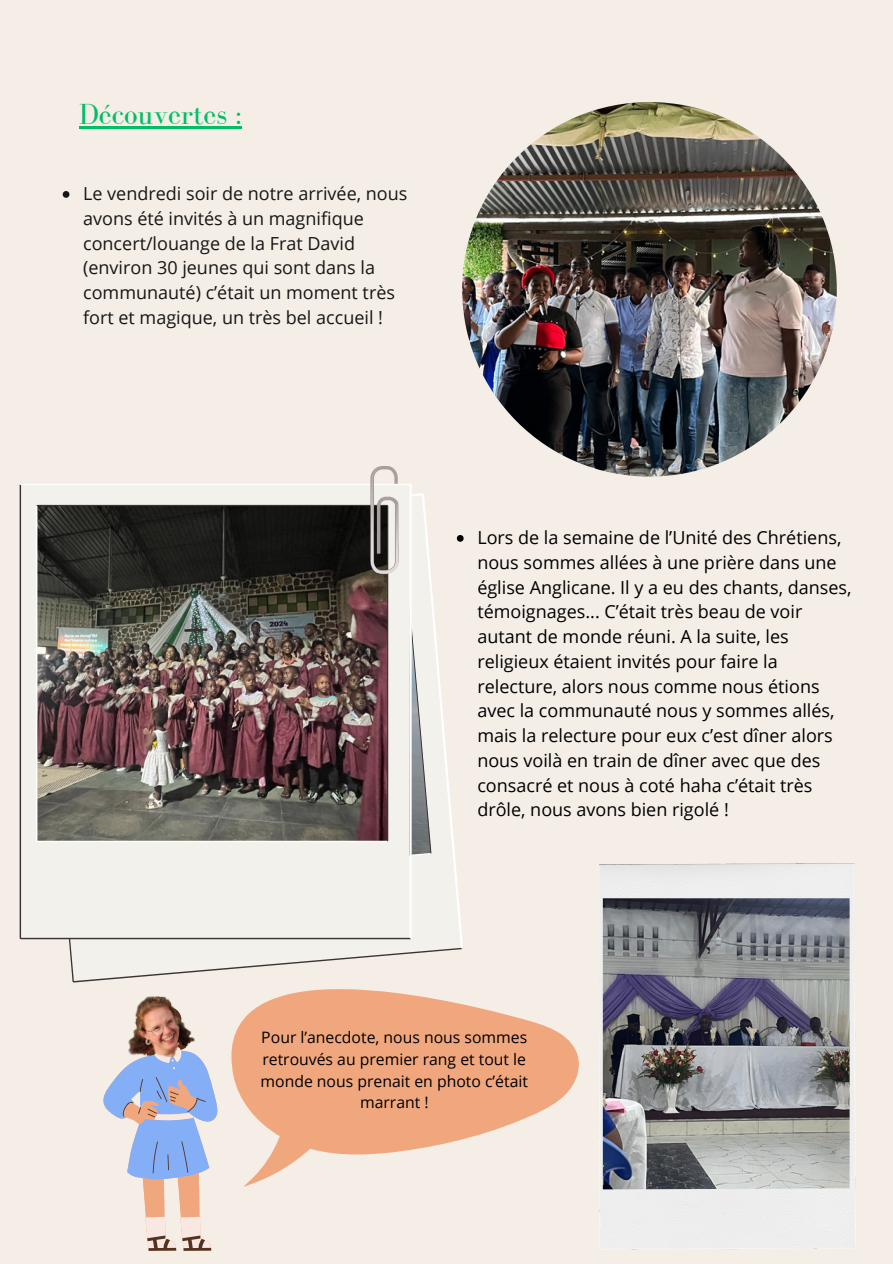
<style>
.page{position:relative;width:893px;height:1264px;background:#fff}
.page>*{position:absolute;margin:0;border:0;box-sizing:border-box;transform-origin:0 0}
.t1{font:30px "Bodoni FLF";color:#00bf63}
.t2{font:18px/24.8px "Open Sans";color:#000}
.t3{font:18px/24.8px "Open Sans";color:#161615}
.t4{font:15.75px/21.8px "Open Sans";color:#000;text-align:center}
</style>
<div class="page">
<div style="left:0;top:0;width:892px;height:1263px;background:#f4eee7"></div>
<img style="left:462px;top:102px;width:374px;height:374px;border-radius:50%">
<img style="left:20px;top:484px;width:443px;height:464px">
<svg style="left:370px;top:466px;width:28px;height:108px"></svg>
<img style="left:599px;top:863px;width:256px;height:387px">
<img style="left:602px;top:898px;width:247px;height:291px">
<svg style="left:103px;top:1054px;width:109px;height:196px"></svg>
<img style="left:127px;top:996px;width:68px;height:62px">
<svg style="left:208px;top:937px;width:255px;height:244px"></svg>
<svg style="left:228px;top:984px;width:351px;height:202px;fill:#f1a77d"></svg>
<svg style="left:457px;top:535px;width:6px;height:6px"></svg>
<svg style="left:63px;top:191px;width:6px;height:7px"></svg>
<hr style="left:79px;top:126px;width:163px;height:3px;background:#00bf63">
<p class="t1" style="left:79px;top:98px;width:164px">Découvertes :</p>
<p class="t3" style="left:83px;top:181px;width:326px">Le vendredi soir de notre arrivée, nous avons été invités à un magnifique concert/louange de la Frat David (environ 30 jeunes qui sont dans la communauté) c’était un moment très fort et magique, un très bel accueil !</p>
<p class="t2" style="left:477px;top:524px;width:375px">Lors de la semaine de l’Unité des Chrétiens, nous sommes allées à une prière dans une église Anglicane. Il y a eu des chants, danses, témoignages... C’était très beau de voir autant de monde réuni. A la suite, les religieux étaient invités pour faire la relecture, alors nous comme nous étions avec la communauté nous y sommes allés, mais la relecture pour eux c’est dîner alors nous voilà en train de dîner avec que des consacré et nous à coté haha c’était très drôle, nous avons bien rigolé !</p>
<h2 class="t4" style="left:260px;top:1026px;width:269px">Pour l’anecdote, nous nous sommes retrouvés au premier rang et tout le monde nous prenait en photo c’était marrant !</h2>
</div>
